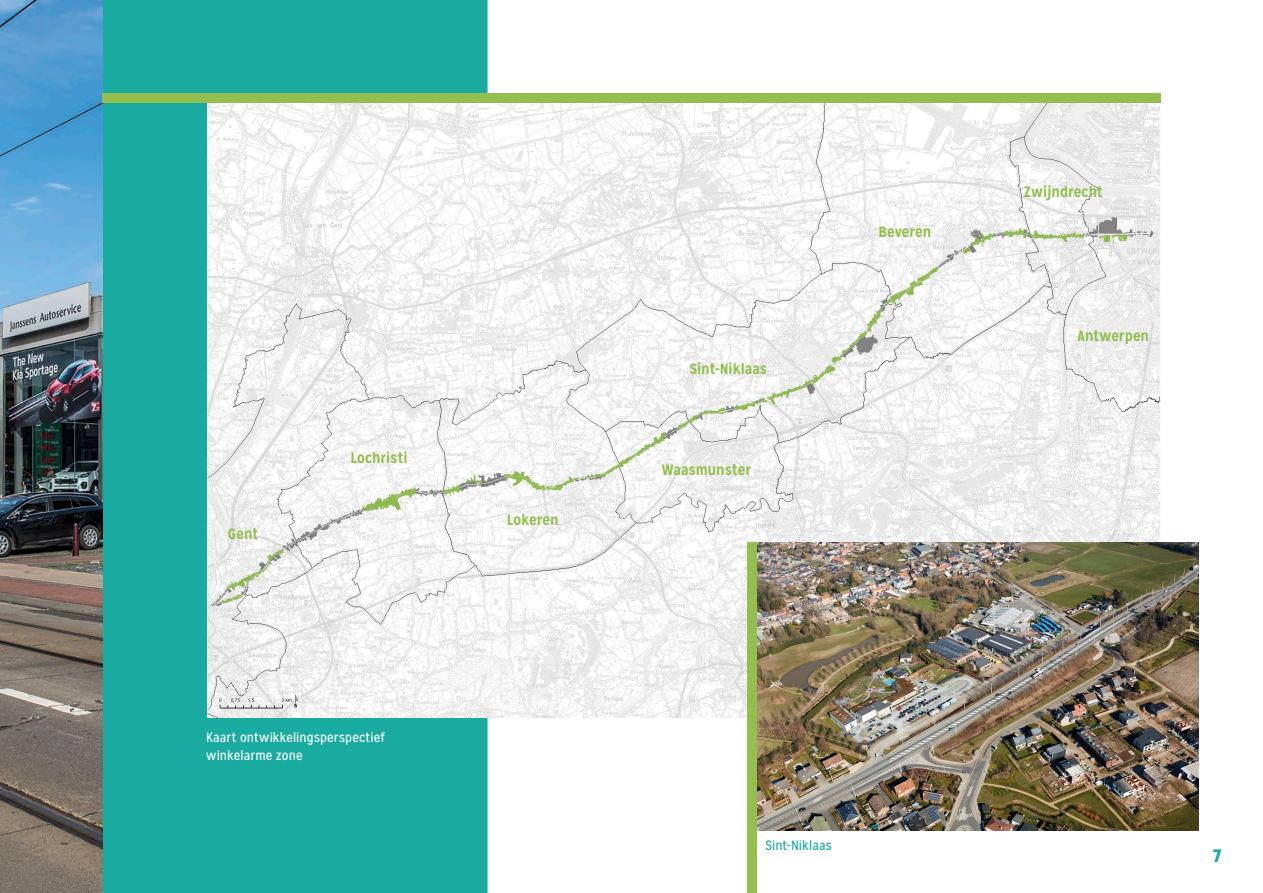
<style>
.page{position:relative;width:1263px;height:893px;background:#fff}
.page>*{position:absolute;margin:0;border:0;box-sizing:border-box;transform-origin:0 0}
.t1{font:900 18px "Mission Gothic";color:#19ab9f}
.t2{font:700 15px "Mission Gothic";color:#94be4d}
.t3{font:13.5px/18px "Mission Gothic";letter-spacing:.005em;color:#fff}
.t4{font:13.5px "Mission Gothic";letter-spacing:.005em;color:#19ab9f}
</style>
<div class="page">
<div style="left:102px;top:0;width:387px;height:893px;background:#19ab9f"></div>
<img style="left:0;top:0;width:102px;height:893px">
<img style="left:207px;top:103px;width:953px;height:615px">
<img style="left:757px;top:542px;width:442px;height:288px">
<div style="left:102px;top:94px;width:1058px;height:9px;background:#94be4d"></div>
<div style="left:747px;top:542px;width:10px;height:351px;background:#94be4d"></div>
<p class="t2" style="left:228px;top:524px;width:32px">Gent</p>
<p class="t2" style="left:350px;top:448px;width:59px">Lochristi</p>
<p class="t3" style="left:206px;top:728px;width:180px">Kaart ontwikkelingsperspectief winkelarme zone</p>
<p class="t2" style="left:507px;top:510px;width:53px">Lokeren</p>
<p class="t2" style="left:690px;top:359px;width:79px">Sint-Niklaas</p>
<p class="t2" style="left:662px;top:460px;width:91px">Waasmunster</p>
<p class="t2" style="left:878px;top:222px;width:54px">Beveren</p>
<p class="t2" style="left:1024px;top:182px;width:80px">Zwijndrecht</p>
<p class="t2" style="left:1077px;top:327px;width:73px">Antwerpen</p>
<p class="t4" style="left:765px;top:837px;width:68px">Sint-Niklaas</p>
<p class="t1" style="left:1213px;top:844px;width:9px">7</p>
</div>
